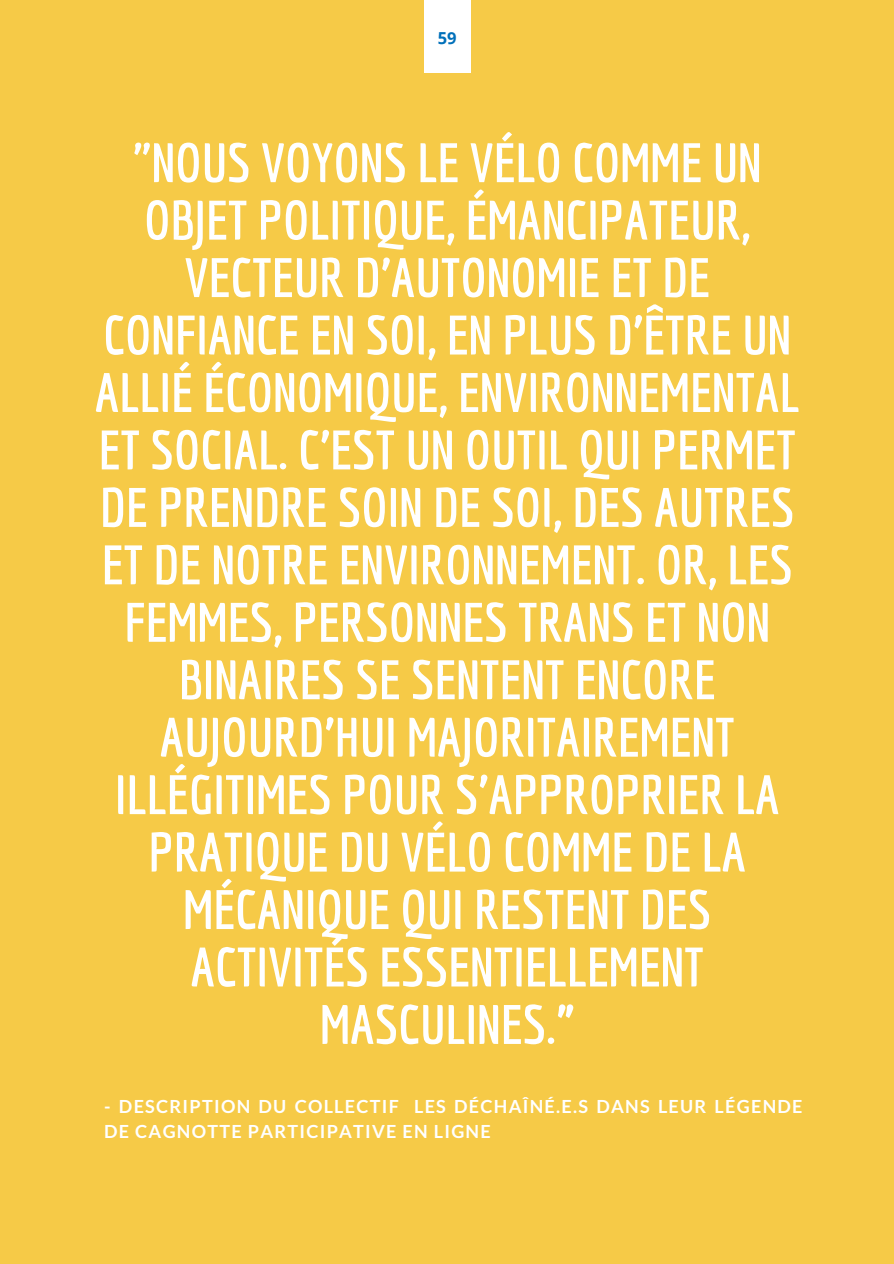
<style>
.page{position:relative;width:894px;height:1264px;background:#fff}
.page>*{position:absolute;margin:0;border:0;box-sizing:border-box;transform-origin:0 0}
.t1{font:700 54px/57.4px "Economica";color:#fff;text-align:center}
.t2{font:700 18px/24.8px "Lato";letter-spacing:.07em;color:#fff}
.t3{font:700 16.5px "Open Sans";color:#0070ba}
</style>
<div class="page">
<div style="left:0;top:0;width:893px;height:1263px;background:#f6ca47"></div>
<div style="left:424px;top:0;width:46px;height:72px;background:#fff"></div>
<p class="t3" style="left:437px;top:26px;width:20px">59</p>
<p class="t1" style="left:95px;top:133px;width:706px">"NOUS VOYONS LE VÉLO COMME UN<br>OBJET POLITIQUE, ÉMANCIPATEUR,<br>VECTEUR D’AUTONOMIE ET DE<br>CONFIANCE EN SOI, EN PLUS D’ÊTRE UN<br>ALLIÉ ÉCONOMIQUE, ENVIRONNEMENTAL<br>ET SOCIAL. C’EST UN OUTIL QUI PERMET<br>DE PRENDRE SOIN DE SOI, DES AUTRES<br>ET DE NOTRE ENVIRONNEMENT. OR, LES<br>FEMMES, PERSONNES TRANS ET NON<br>BINAIRES SE SENTENT ENCORE<br>AUJOURD’HUI MAJORITAIREMENT<br>ILLÉGITIMES POUR S’APPROPRIER LA<br>PRATIQUE DU VÉLO COMME DE LA<br>MÉCANIQUE QUI RESTENT DES<br>ACTIVITÉS ESSENTIELLEMENT<br>MASCULINES.”</p>
<p class="t2" style="left:104px;top:1093px;width:699px">- DESCRIPTION DU COLLECTIF LES DÉCHAÎNÉ.E.S DANS LEUR LÉGENDE<br>DE CAGNOTTE PARTICIPATIVE EN LIGNE</p>
</div>
